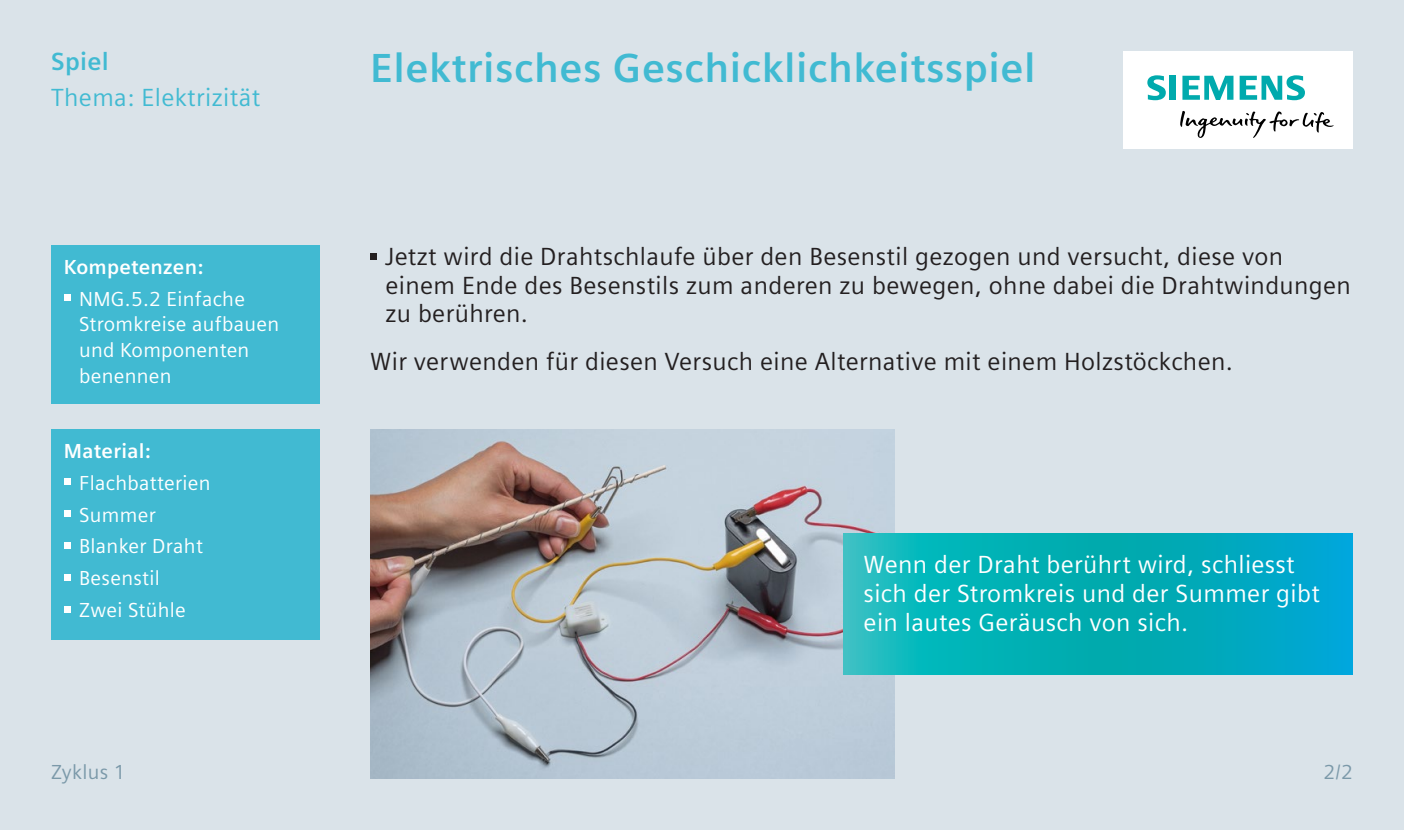
<style>
.page{position:relative;width:1404px;height:830px;background:#fff}
.page>*{position:absolute;margin:0;border:0;box-sizing:border-box;transform-origin:0 0}
.t1{font:700 40.5px "Siemens Sans";letter-spacing:.015em;color:#41bad2}
.t2{font:24.75px/28.8px "Siemens Sans";letter-spacing:.015em;color:#231f20}
.t3{font:24.75px/28.8px "Siemens Sans";letter-spacing:.015em;color:#fff}
.t4{font:24.75px "Siemens Sans";letter-spacing:.015em;color:#41bad2}
.t5{font:700 24.75px "Siemens Sans";letter-spacing:.015em;color:#41bad2}
.t6{font:20.25px/31.9px "Siemens Sans";letter-spacing:.015em;color:#fff}
.t7{font:700 20.25px "Siemens Sans";letter-spacing:.015em;color:#fff}
.t8{font:20.25px "Siemens Sans";letter-spacing:.015em;color:#7b99a9}
</style>
<div class="page">
<div style="left:0;top:0;width:1403px;height:829px;background:#dae3e9"></div>
<div style="left:370px;top:253px;width:6px;height:7px;background:#231f20"></div>
<div style="left:1123px;top:51px;width:229px;height:97px;background:#fff"></div>
<svg style="left:1180px;top:111px;width:153px;height:27px"></svg>
<svg style="left:1147px;top:75px;width:29px;height:25px"></svg>
<svg style="left:1182px;top:76px;width:51px;height:24px"></svg>
<svg style="left:1239px;top:75px;width:65px;height:25px"></svg>
<img style="left:370px;top:429px;width:524px;height:349px">
<svg style="left:843px;top:533px;width:509px;height:141px;background:#05aebb"></svg>
<div style="left:51px;top:245px;width:268px;height:158px;background:#41bad2"></div>
<div style="left:64px;top:294px;width:6px;height:7px;background:#fff"></div>
<div style="left:51px;top:429px;width:268px;height:210px;background:#41bad2"></div>
<svg style="left:64px;top:478px;width:6px;height:6px"></svg>
<svg style="left:64px;top:510px;width:6px;height:6px"></svg>
<svg style="left:64px;top:542px;width:6px;height:6px"></svg>
<div style="left:64px;top:573px;width:6px;height:7px;background:#fff"></div>
<div style="left:64px;top:605px;width:6px;height:7px;background:#fff"></div>
<p class="t5" style="left:51px;top:47px;width:59px">Spiel</p>
<p class="t4" style="left:51px;top:84px;width:211px">Thema: Elektrizität</p>
<p class="t7" style="left:64px;top:255px;width:141px">Kompetenzen:</p>
<p class="t6" style="left:79px;top:286px;width:201px;line-height:25.4px">NMG.5.2 Einfache<br>Stromkreise aufbauen und Komponenten benennen</p>
<p class="t7" style="left:64px;top:439px;width:88px">Material:</p>
<p class="t6" style="left:79px;top:466px;width:133px">Flachbatterien<br>Summer<br>Blanker Draht<br>Besenstil<br>Zwei Stühle</p>
<p class="t8" style="left:51px;top:760px;width:76px">Zyklus 1</p>
<h1 class="t1" style="left:370px;top:45px;width:667px">Elektrisches Geschicklichkeitsspiel</h1>
<p class="t2" style="left:385px;top:242px;width:966px">Jetzt wird die Drahtschlaufe über den Besenstil gezogen und versucht, diese von einem Ende des Besenstils zum anderen zu bewegen, ohne dabei die Drahtwindungen zu berühren.</p>
<p class="t2" style="left:370px;top:347px;width:864px">Wir verwenden für diesen Versuch eine Alternative mit einem Holzstöckchen.</p>
<p class="t3" style="left:863px;top:550px;width:458px">Wenn der Draht berührt wird, schliesst sich der Stromkreis und der Summer gibt ein lautes Geräusch von sich.</p>
<p class="t8" style="left:1323px;top:760px;width:31px">2/2</p>
</div>
